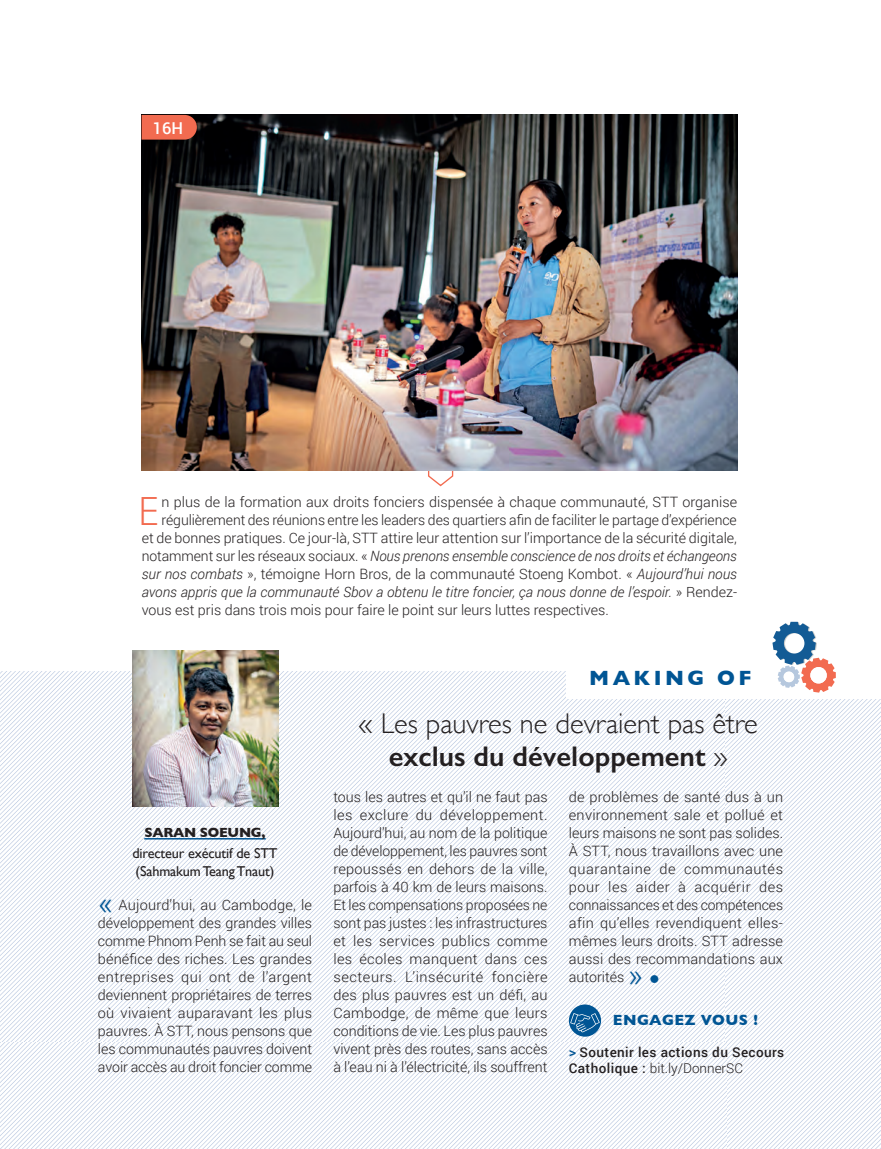
<style>
.page{position:relative;width:881px;height:1149px;background:#fff}
.page>*{position:absolute;margin:0;border:0;box-sizing:border-box;transform-origin:0 0}
.t1{font:300 40.65px "Gill Sans";color:#f26b50}
.t2{font:300 33px "Roboto";color:#005594}
.t3{font:300 28.5px/33px "Gill Sans";color:#231f20;text-align:center}
.t4{font:700 21px "Gill Sans";letter-spacing:.16em;color:#005594}
.t5{font:500 16.35px "Roboto";color:#fff}
.t6{font:700 15px "Gill Sans";letter-spacing:.03em;color:#005594}
.t7{font:300 14.25px/18px "Roboto";color:#231f20;text-align:justify}
.t8{font:italic 300 14.25px "Roboto";color:#231f20}
.t9{font:14.25px/17.1px "Gill Sans";letter-spacing:-.01em;color:#231f20}
.t10{font:500 13.5px/16.2px "Roboto";letter-spacing:.03em;color:#231f20}
.t11{font:700 13.5px "Gill Sans";letter-spacing:-.02em;color:#231f20}
.t12{font:13.5px "Wingdings";color:#005594}
.s1{font-style:normal}
.s2{font-style:italic}
.s3{font-weight:600}
.s4{font-size:14.25px;color:#005594}
.s5{font-weight:300}
</style>
<div class="page">
<img style="left:0;top:671px;width:880px;height:477px">
<svg style="left:427px;top:470px;width:27px;height:17px"></svg>
<img style="left:141px;top:115px;width:595px;height:355px">
<div style="left:566px;top:667px;width:314px;height:31px;background:#fff"></div>
<hr style="left:144px;top:837px;width:121px;height:2px;background:#005594">
<svg style="left:772px;top:621px;width:63px;height:71px"></svg>
<div style="left:783px;top:671px;width:11px;height:11px;background:#fff;border-radius:50%"></div>
<div style="left:810px;top:667px;width:16px;height:16px;background:#fff;border-radius:50%"></div>
<svg style="left:568px;top:1004px;width:33px;height:32px"></svg>
<svg style="left:570px;top:1012px;width:29px;height:19px"></svg>
<img style="left:132px;top:650px;width:146px;height:155px">
<svg style="left:141px;top:115px;width:56px;height:24px"></svg>
<p class="t5" style="left:153px;top:117px;width:32px">16H</p>
<h1 class="t1" style="left:138px;top:479px;width:21px">E</h1>
<p class="t7" style="left:161px;top:492px;width:576px">n plus de la formation aux droits fonciers dispensée à chaque communauté, STT organise</p>
<p class="t7" style="left:161px;top:510px;width:576px">régulièrement des réunions entre les leaders des quartiers afin de faciliter le partage d’expérience</p>
<p class="t7" style="left:142px;top:528px;width:596px">et de bonnes pratiques. Ce jour-là, STT attire leur attention sur l’importance de la sécurité digitale,</p>
<p class="t8" style="left:142px;top:546px;width:596px"><span class="s1">notamment sur les réseaux sociaux. «</span> Nous prenons ensemble conscience de nos droits et échangeons</p>
<p class="t7" style="left:142px;top:564px;width:596px"><span class="s2">sur nos combats</span> », témoigne Horn Bros, de la communauté Stoeng Kombot. « <span class="s2">Aujourd’hui nous</span></p>
<p class="t8" style="left:142px;top:582px;width:596px">avons appris que la communauté Sbov a obtenu le titre foncier, ça nous donne de l’espoir. <span class="s1">» Rendez-</span></p>
<p class="t7" style="left:142px;top:600px;width:468px">vous est pris dans trois mois pour faire le point sur leurs luttes respectives.</p>
<h3 class="t4" style="left:589px;top:661px;width:164px">MAKING OF</h3>
<p class="t11" style="left:144px;top:821px;width:123px">SARAN SOEUNG,</p>
<p class="t9" style="left:132px;top:844px;width:147px">directeur exécutif de STT (Sahmakum Teang Tnaut)</p>
<p class="t7" style="left:98px;top:895px;width:216px;text-indent:21px">Aujourd’hui, au Cambodge, le développement des grandes villes comme Phnom Penh se fait au seul bénéfice des riches. Les grandes entreprises qui ont de l’argent deviennent propriétaires de terres où vivaient auparavant les plus pauvres. À STT, nous pensons que les communautés pauvres doivent avoir accès au droit foncier comme</p>
<h2 class="t2" style="left:98px;top:879px;width:17px">«</h2>
<h3 class="t3" style="left:358px;top:705px;width:401px">« Les pauvres ne devraient pas être <span class="s3">exclus du développement</span> »</h3>
<p class="t7" style="left:333px;top:787px;width:216px">tous les autres et qu’il ne faut pas les exclure du développement.<br>Aujourd’hui, au nom de la politique de développement, les pauvres sont repoussés en dehors de la ville, parfois à 40 km de leurs maisons.<br>Et les compensations proposées ne sont pas justes : les infrastructures et les services publics comme les écoles manquent dans ces secteurs. L’insécurité foncière des plus pauvres est un défi, au Cambodge, de même que leurs conditions de vie. Les plus pauvres vivent près des routes, sans accès à l’eau ni à l’électricité, ils souffrent</p>
<p class="t7" style="left:568px;top:787px;width:216px">de problèmes de santé dus à un environnement sale et pollué et leurs maisons ne sont pas solides.<br>À STT, nous travaillons avec une quarantaine de communautés pour les aider à acquérir des connaissances et des compétences afin qu’elles revendiquent elles&shy;mêmes leurs droits. STT adresse aussi des recommandations aux autorités</p>
<h2 class="t2" style="left:627px;top:951px;width:16px">»</h2>
<p class="t12" style="left:649px;top:971px;width:12px">●</p>
<p class="t6" style="left:612px;top:1007px;width:147px">ENGAGEZ VOUS !</p>
<p class="t10" style="left:568px;top:1042px;width:217px"><span class="s4">&gt;</span> Soutenir les actions du Secours<br>Catholique : <span class="s5">bit.ly/DonnerSC</span></p>
</div>
